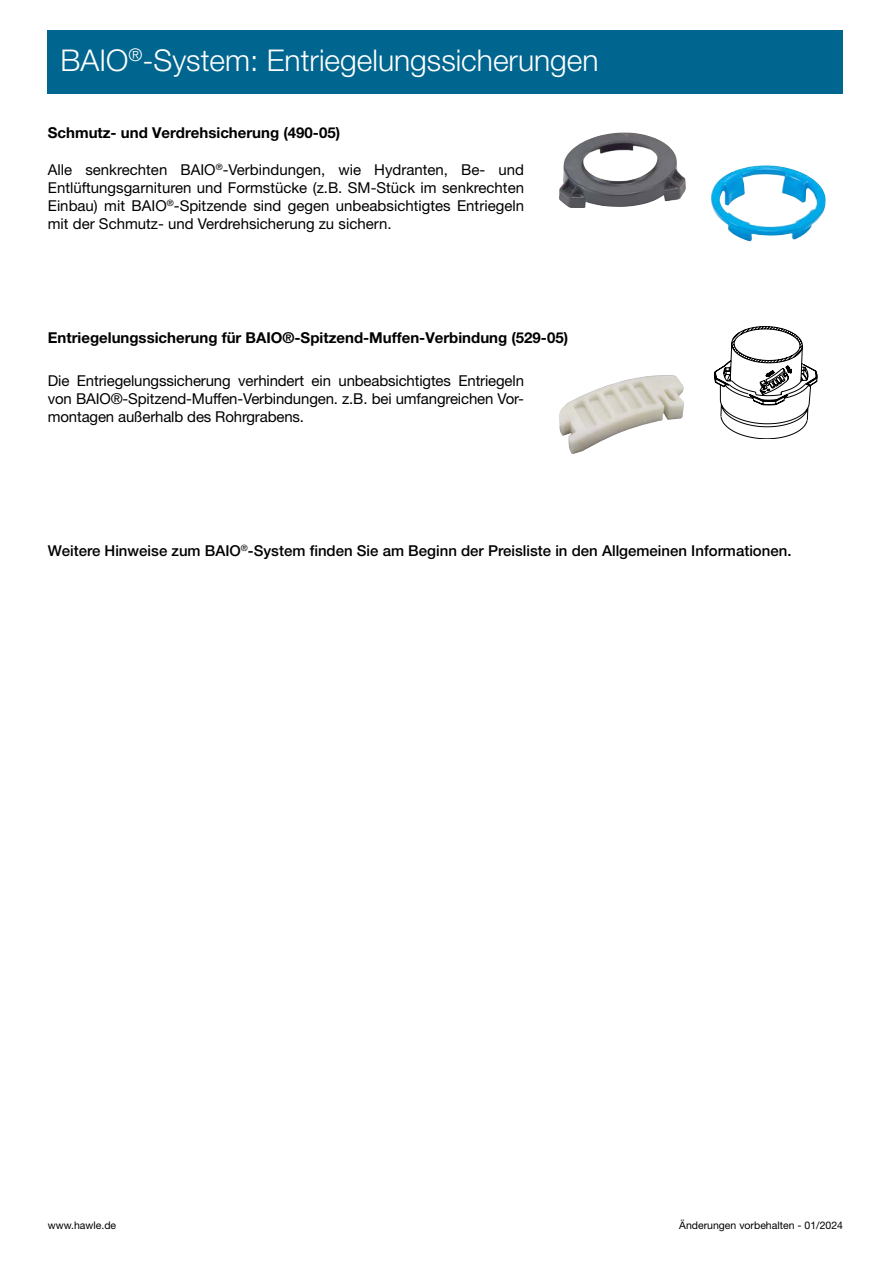
<style>
.page{position:relative;width:893px;height:1263px;background:#fff}
.page>*{position:absolute;margin:0;border:0;box-sizing:border-box;transform-origin:0 0}
.t1{font:300 30px "Helvetica Neue LT Pro";color:#fff}
.t2{font:15px/18px "Helvetica Neue LT Pro";letter-spacing:-.01em;color:#000;text-align:justify}
.t3{font:700 15px "Helvetica Neue LT Pro";color:#000}
.t4{font:500 15px "Helvetica Neue LT Pro";color:#000}
.t5{font:10.5px "Helvetica Neue LT Pro";color:#000}
</style>
<div class="page">
<img style="left:559px;top:133px;width:267px;height:108px">
<img style="left:559px;top:375px;width:125px;height:79px">
<svg style="left:714px;top:326px;width:103px;height:113px"></svg>
<div style="left:48px;top:30px;width:795px;height:64px;background:#00658f"></div>
<h1 class="t1" style="left:61px;top:42px;width:539px">BAIO<sup>®</sup>-System: Entriegelungssicherungen</h1>
<p class="t3" style="left:48px;top:123px;width:294px">Schmutz- und Verdrehsicherung (490-05)</p>
<p class="t2" style="left:48px;top:161px;width:478px">Alle senkrechten BAIO<sup>®</sup>-Verbindungen, wie Hydranten, Be- und Entlüftungsgarnituren und Formstücke (z.B. SM-Stück im senkrechten Einbau) mit BAIO<sup>®</sup>-Spitzende sind gegen unbeabsichtigtes Entriegeln mit der Schmutz- und Verdrehsicherung zu sichern.</p>
<p class="t3" style="left:48px;top:329px;width:522px">Entriegelungssicherung für BAIO®-Spitzend-Muffen-Verbindung (529-05)</p>
<p class="t2" style="left:48px;top:371px;width:478px">Die Entriegelungssicherung verhindert ein unbeabsichtigtes Entriegeln von BAIO®-Spitzend-Muffen-Verbindungen. z.B. bei umfangreichen Vor&shy;montagen außerhalb des Rohrgrabens.</p>
<p class="t4" style="left:48px;top:542px;width:745px">Weitere Hinweise zum BAIO<sup>®</sup>-System finden Sie am Beginn der Preisliste in den Allgemeinen Informationen.</p>
<p class="t5" style="left:48px;top:1219px;width:70px">www.hawle.de</p>
<p class="t5" style="left:679px;top:1219px;width:165px">Änderungen vorbehalten - 01/2024</p>
</div>
